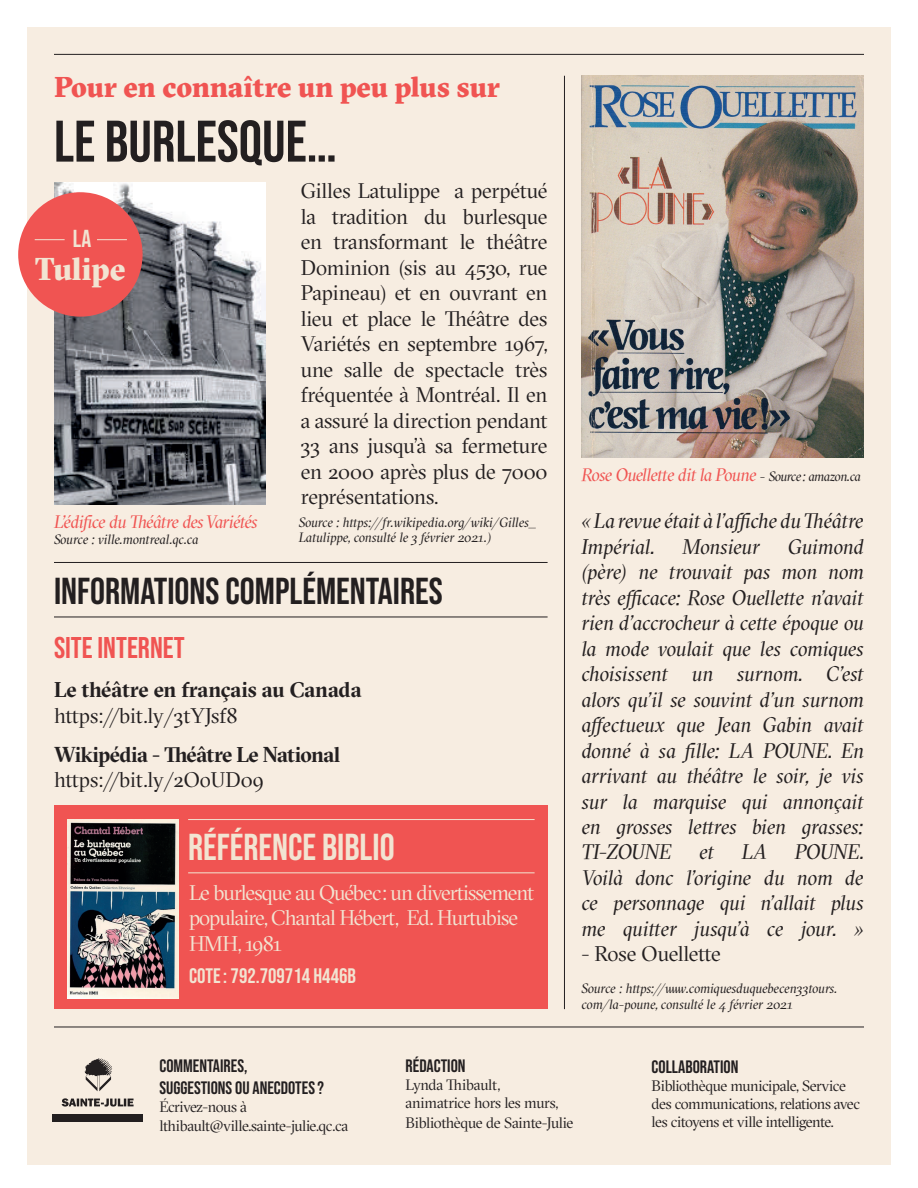
<style>
.page{position:relative;width:918px;height:1188px;background:#fff}
.page>*{position:absolute;margin:0;border:0;box-sizing:border-box;transform-origin:0 0}
.t1{font:58.5px "Bebas Neue";color:#231f20}
.t2{font:37.5px "Bebas Neue";color:#231f20}
.t3{font:37.5px "Bebas Neue";color:#f2e4d2}
.t4{font:900 31.5px "GT Sectra Fine";letter-spacing:-.005em;color:#f2e4d2}
.t5{font:30px "Bebas Neue";color:#f05452}
.t6{font:900 28.5px "GT Sectra";letter-spacing:-.01em;color:#f05452}
.t7{font:24.6px "Bebas Neue";color:#f2e4d2}
.t8{font:italic 21px/25.5px "GT Sectra Fine";letter-spacing:-.005em;color:#231f20;text-align:justify}
.t9{font:21px/25.5px "GT Sectra Fine";letter-spacing:-.01em;color:#231f20;text-align:justify}
.t10{font:21px/25.5px "GT Sectra Fine";letter-spacing:-.045em;color:#f2e4d2}
.t11{font:700 21px "GT Sectra Fine";color:#231f20}
.t12{font:700 21px "GT Sectra Fine";letter-spacing:-.02em;color:#231f20}
.t13{font:21px "Bebas Neue";color:#f2e4d2}
.t14{font:italic 18px "GT Sectra Fine";letter-spacing:-.035em;color:#f05452}
.t15{font:18px/21.6px "Bebas Neue";color:#231f20}
.t16{font:15px/18px "GT Sectra Fine";letter-spacing:-.03em;color:#231f20}
.t17{font:15px/18px "GT Sectra Fine";letter-spacing:-.01em;color:#231f20}
.t18{font:italic 13.5px/15px "GT Sectra Fine";letter-spacing:-.005em;color:#231f20}
.s1{font-size:13.5px;color:#231f20}
</style>
<div class="page">
<div style="left:27px;top:27px;width:864px;height:1137px;background:#f7ede1"></div>
<hr style="left:54px;top:1027px;width:810px;height:1px;background:#231f20">
<svg style="left:62px;top:1098px;width:72px;height:9px"></svg>
<div style="left:52px;top:1114px;width:91px;height:8px;background:#231f20"></div>
<svg style="left:85px;top:1058px;width:27px;height:33px"></svg>
<hr style="left:54px;top:54px;width:810px;height:1px;background:#231f20">
<img style="left:581px;top:76px;width:283px;height:382px">
<div style="left:54px;top:806px;width:494px;height:203px;background:#f05452"></div>
<img style="left:68px;top:820px;width:111px;height:178px">
<hr style="left:188px;top:872px;width:347px;height:1px;background:#f2e4d2">
<hr style="left:188px;top:819px;width:347px;height:1px;background:#f2e4d2">
<img style="left:54px;top:183px;width:212px;height:321px">
<hr style="left:564px;top:76px;width:1px;height:933px;background:#231f20">
<hr style="left:54px;top:617px;width:494px;height:1px;background:#231f20">
<hr style="left:54px;top:562px;width:494px;height:1px;background:#231f20">
<div style="left:18px;top:192px;width:125px;height:125px;background:#f05452;border-radius:50%"></div>
<hr style="left:35px;top:239px;width:30px;height:1px;background:#f2e4d2">
<hr style="left:97px;top:239px;width:30px;height:1px;background:#f2e4d2">
<h3 class="t6" style="left:54px;top:68px;width:447px">Pour en connaître un peu plus sur</h3>
<h1 class="t1" style="left:54px;top:108px;width:284px">LE BURLESQUE…</h1>
<p class="t7" style="left:73px;top:225px;width:20px">LA</p>
<h3 class="t4" style="left:35px;top:249px;width:92px">Tulipe</h3>
<p class="t14" style="left:54px;top:510px;width:205px">L’édifice du Théâtre des Variétés</p>
<p class="t18" style="left:54px;top:531px;width:146px">Source : ville.montreal.qc.ca</p>
<p class="t9" style="left:301px;top:178px;width:248px">Gilles Latulippe a perpétué la tradition du burlesque en transformant le théâtre Dominion (sis au 4530, rue Papineau) et en ouvrant en lieu et place le Théâtre des Variétés en septembre 1967, une salle de spectacle très fréquentée à Montréal. Il en a assuré la direction pendant 33 ans jusqu'à sa fermeture en 2000 après plus de 7000 représentations.</p>
<p class="t18" style="left:299px;top:514px;width:240px">Source : https://fr.wikipedia.org/wiki/Gilles_<br>Latulippe, consulté le 3 février 2021.)</p>
<h2 class="t2" style="left:54px;top:570px;width:390px">INFORMATIONS COMPLÉMENTAIRES</h2>
<h3 class="t5" style="left:54px;top:631px;width:132px">SITE INTERNET</h3>
<p class="t11" style="left:54px;top:676px;width:309px">Le théâtre en français au Canada</p>
<p class="t9" style="left:54px;top:702px;width:185px">https://bit.ly/3tYJsf8</p>
<p class="t12" style="left:54px;top:741px;width:288px">Wikipédia - Théâtre Le National</p>
<p class="t9" style="left:54px;top:767px;width:211px">https://bit.ly/2OoUD09</p>
<h2 class="t3" style="left:188px;top:826px;width:208px">RÉFÉRENCE BIBLIO</h2>
<p class="t10" style="left:189px;top:880px;width:347px">Le burlesque au Québec: un divertissement populaire, Chantal Hébert, Ed. Hurtubise<br>HMH, 1981</p>
<p class="t13" style="left:189px;top:964px;width:169px">COTE: 792.709714 H446B</p>
<p class="t14" style="left:581px;top:464px;width:281px">Rose Ouellette dit la Poune <span class="s1">- Source: amazon.ca</span></p>
<p class="t8" style="left:581px;top:508px;width:284px">« La revue était à l'affiche du Théâtre<br>Impérial.</p>
<p class="t8" style="left:581px;top:533px;width:284px;text-indent:207px">Guimond (père) ne trouvait pas mon nom très efficace: Rose Ouellette n'avait rien d'accrocheur à cette époque ou la mode voulait que les comiques choisissent un surnom. C'est alors qu'il se souvint d'un surnom affectueux que Jean Gabin avait donné à sa fille: LA POUNE. En arrivant au théâtre le soir, je vis sur la marquise qui annonçait en grosses lettres bien grasses:<br>TI-ZOUNE</p>
<p class="t8" style="left:683px;top:533px;width:79px">Monsieur</p>
<p class="t8" style="left:581px;top:839px;width:285px;text-indent:213px">POUNE.<br>Voilà donc l'origine du nom de ce personnage qui n'allait plus me quitter jusqu'à ce jour. »</p>
<p class="t9" style="left:581px;top:941px;width:141px">- Rose Ouellette</p>
<p class="t8" style="left:699px;top:839px;width:16px">et</p>
<p class="t8" style="left:742px;top:839px;width:27px">LA</p>
<p class="t18" style="left:581px;top:980px;width:257px;line-height:16.2px">Source : https://www.comiquesduquebecen33tours. com/la-poune, consulté le 4 février 2021</p>
<p class="t15" style="left:159px;top:1055px;width:166px">COMMENTAIRES,<br>SUGGESTIONS OU ANECDOTES?</p>
<p class="t16" style="left:159px;top:1096px;width:190px;line-height:19.8px">Écrivez-nous à lthibault@ville.sainte-julie.qc.ca</p>
<p class="t15" style="left:406px;top:1055px;width:62px">RÉDACTION</p>
<p class="t17" style="left:406px;top:1076px;width:154px">Lynda Thibault, animatrice hors les murs,</p>
<p class="t16" style="left:406px;top:1113px;width:169px">Bibliothèque de Sainte-Julie</p>
<p class="t15" style="left:652px;top:1056px;width:88px">COLLABORATION</p>
<p class="t16" style="left:652px;top:1077px;width:210px">Bibliothèque municipale, Service des communications, relations avec les citoyens et ville intelligente.</p>
</div>
